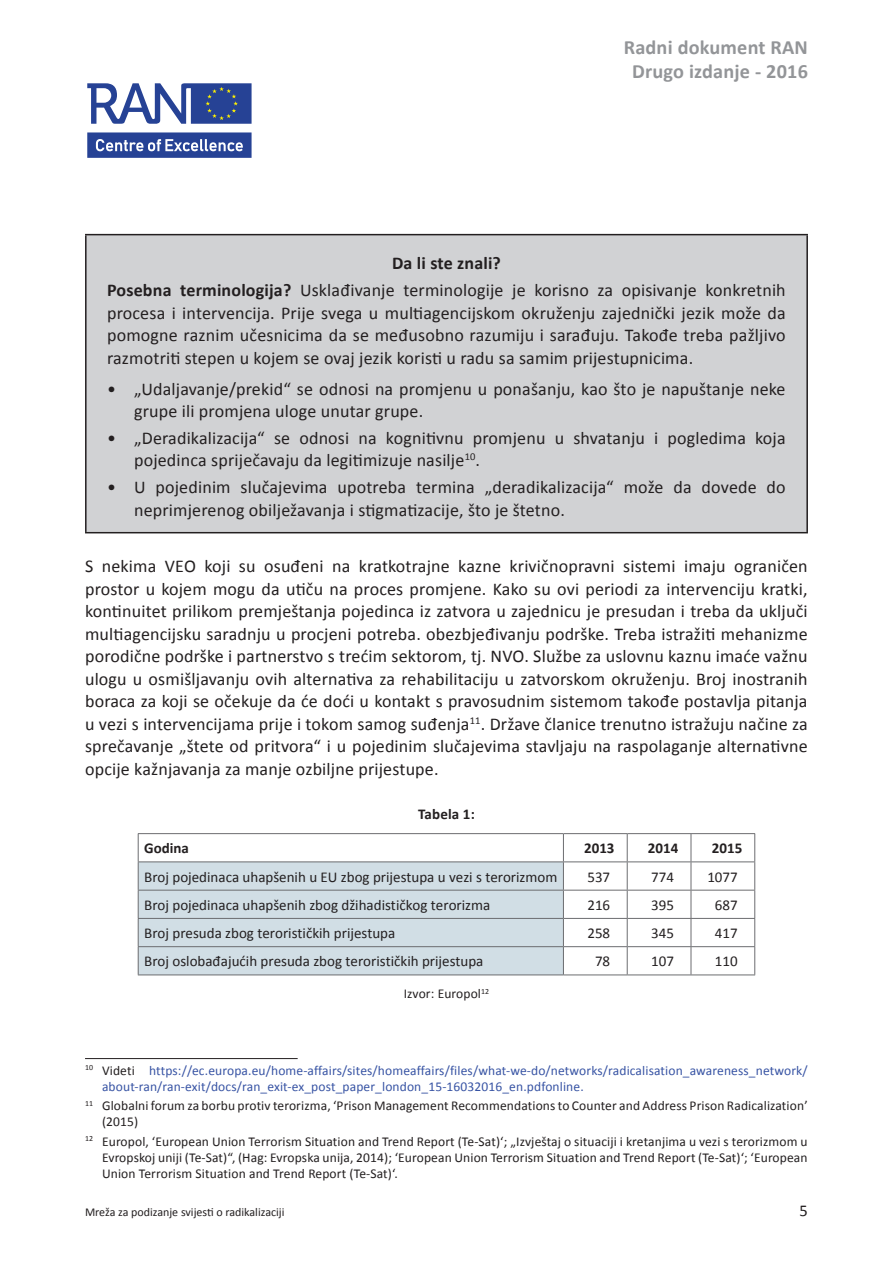
<style>
.page{position:relative;width:893px;height:1263px;background:#fff}
.page>*{position:absolute;margin:0;border:0;box-sizing:border-box;transform-origin:0 0}
.t1{font:700 20.25px/24.8px "Calibri";letter-spacing:.01em;color:#939598;text-align:center}
.t2{font:18px/22.5px "Calibri";letter-spacing:.01em;color:#231f20}
.t3{font:16.5px "Calibri";color:#231f20}
.t4{font:15px "Calibri";color:#231f20}
.t5{font:700 15px "Calibri";color:#231f20}
.t6{font:13.5px/16.2px "Calibri";letter-spacing:.01em;color:#231f20}
.t7{font:13.5px/16.2px "Calibri";letter-spacing:.01em;color:#3854a4}
.t8{font:12px "Calibri";color:#231f20}
.s1{font-weight:700}
.s2{color:#231f20}
</style>
<div class="page">
<svg style="left:87px;top:83px;width:165px;height:41px"></svg>
<svg style="left:87px;top:132px;width:165px;height:26px;background:#4d64a8"></svg>
<div style="left:86px;top:235px;width:721px;height:298px;background:#d1d2d4"></div>
<hr style="left:85px;top:234px;width:723px;height:1px;background:#231f20">
<hr style="left:85px;top:235px;width:2px;height:297px;background:#231f20">
<hr style="left:806px;top:235px;width:2px;height:297px;background:#231f20">
<hr style="left:85px;top:532px;width:723px;height:1px;background:#231f20">
<hr style="left:563px;top:861px;width:64px;height:1px;background:#6c6d70">
<hr style="left:627px;top:861px;width:64px;height:1px;background:#6c6d70">
<hr style="left:691px;top:861px;width:64px;height:1px;background:#6c6d70">
<hr style="left:563px;top:890px;width:64px;height:1px;background:#6c6d70">
<hr style="left:627px;top:890px;width:64px;height:1px;background:#6c6d70">
<hr style="left:691px;top:890px;width:64px;height:1px;background:#6c6d70">
<hr style="left:563px;top:918px;width:64px;height:1px;background:#6c6d70">
<hr style="left:627px;top:918px;width:64px;height:1px;background:#6c6d70">
<hr style="left:691px;top:918px;width:64px;height:1px;background:#6c6d70">
<hr style="left:563px;top:946px;width:64px;height:1px;background:#6c6d70">
<hr style="left:627px;top:946px;width:64px;height:1px;background:#6c6d70">
<svg style="left:627px;top:834px;width:1px;height:140px"></svg>
<hr style="left:691px;top:946px;width:64px;height:1px;background:#6c6d70">
<svg style="left:691px;top:834px;width:1px;height:140px"></svg>
<hr style="left:138px;top:833px;width:425px;height:1px;background:#6c6d70">
<hr style="left:563px;top:833px;width:64px;height:1px;background:#6c6d70">
<hr style="left:627px;top:833px;width:64px;height:1px;background:#6c6d70">
<hr style="left:691px;top:833px;width:64px;height:1px;background:#6c6d70">
<svg style="left:138px;top:834px;width:426px;height:140px"></svg>
<svg style="left:754px;top:834px;width:1px;height:140px"></svg>
<hr style="left:138px;top:974px;width:425px;height:1px;background:#6c6d70">
<hr style="left:563px;top:974px;width:64px;height:1px;background:#6c6d70">
<hr style="left:627px;top:974px;width:64px;height:1px;background:#6c6d70">
<hr style="left:691px;top:974px;width:64px;height:1px;background:#6c6d70">
<hr style="left:85px;top:1058px;width:213px;height:1px;background:#231f20">
<p class="t1" style="left:624px;top:34px;width:186px">Radni dokument RAN<br>Drugo izdanje - 2016</p>
<p class="t2" style="left:107px;top:249px;width:680px;line-height:26.7px;text-align:center"><span class="s1">Da li ste znali?<br>Posebna terminologija?</span> Usklađivanje terminologije je korisno za opisivanje konkretnih</p>
<p class="t2" style="left:107px;top:301px;width:680px;text-align:justify">procesa i intervencija. Prije svega u multiagencijskom okruženju zajednički jezik može da pomogne raznim učesnicima da se međusobno razumiju i sarađuju. Takođe treba pažljivo razmotriti stepen u kojem se ovaj jezik koristi u radu sa samim prijestupnicima.</p>
<p class="t2" style="left:134px;top:377px;width:653px;text-indent:-27px">• „Udaljavanje/prekid“ se odnosi na promjenu u ponašanju, kao što je napuštanje neke grupe ili promjena uloge unutar grupe.</p>
<p class="t2" style="left:134px;top:426px;width:653px;text-indent:-27px">• „Deradikalizacija“ se odnosi na kognitivnu promjenu u shvatanju i pogledima koja pojedinca spriječavaju da legitimizuje nasilje<sup>10</sup>.</p>
<p class="t2" style="left:134px;top:475px;width:653px;text-indent:-27px">• U pojedinim slučajevima upotreba termina „deradikalizacija“ može da dovede do neprimjerenog obilježavanja i stigmatizacije, što je štetno.</p>
<p class="t2" style="left:85px;top:554px;width:724px;text-align:justify">S nekima VEO koji su osuđeni na kratkotrajne kazne krivičnopravni sistemi imaju ograničen prostor u kojem mogu da utiču na proces promjene. Kako su ovi periodi za intervenciju kratki, kontinuitet prilikom premještanja pojedinca iz zatvora u zajednicu je presudan i treba da uključi multiagencijsku saradnju u procjeni potreba. obezbjeđivanju podrške. Treba istražiti mehanizme porodične podrške i partnerstvo s trećim sektorom, tj. NVO. Službe za uslovnu kaznu imaće važnu ulogu u osmišljavanju ovih alternativa za rehabilitaciju u zatvorskom okruženju. Broj inostranih boraca za koji se očekuje da će doći u kontakt s pravosudnim sistemom takođe postavlja pitanja u vezi s intervencijama prije i tokom samog suđenja<sup>11</sup>. Države članice trenutno istražuju načine za sprečavanje „štete od pritvora“ i u pojedinim slučajevima stavljaju na raspolaganje alternativne opcije kažnjavanja za manje ozbiljne prijestupe.</p>
<p class="t5" style="left:418px;top:804px;width:58px">Tabela 1:</p>
<p class="t5" style="left:144px;top:839px;width:46px">Godina</p>
<p class="t5" style="left:584px;top:839px;width:32px">2013</p>
<p class="t5" style="left:648px;top:839px;width:32px">2014</p>
<p class="t5" style="left:712px;top:839px;width:32px">2015</p>
<p class="t4" style="left:144px;top:867px;width:415px">Broj pojedinaca uhapšenih u EU zbog prijestupa u vezi s terorizmom</p>
<p class="t4" style="left:587px;top:867px;width:24px">537</p>
<p class="t4" style="left:651px;top:867px;width:24px">774</p>
<p class="t4" style="left:707px;top:867px;width:32px">1077</p>
<p class="t4" style="left:144px;top:896px;width:348px">Broj pojedinaca uhapšenih zbog džihadističkog terorizma</p>
<p class="t4" style="left:587px;top:896px;width:24px">216</p>
<p class="t4" style="left:651px;top:896px;width:24px">395</p>
<p class="t4" style="left:715px;top:896px;width:24px">687</p>
<p class="t4" style="left:144px;top:924px;width:253px">Broj presuda zbog terorističkih prijestupa</p>
<p class="t4" style="left:587px;top:924px;width:24px">258</p>
<p class="t4" style="left:651px;top:924px;width:24px">345</p>
<p class="t4" style="left:715px;top:924px;width:24px">417</p>
<p class="t4" style="left:144px;top:952px;width:341px">Broj oslobađajućih presuda zbog terorističkih prijestupa</p>
<p class="t4" style="left:595px;top:952px;width:17px">78</p>
<p class="t4" style="left:651px;top:952px;width:24px">107</p>
<p class="t4" style="left:715px;top:952px;width:24px">110</p>
<p class="t6" style="left:404px;top:985px;width:87px">Izvor: Europol<sup>12</sup></p>
<p class="t7" style="left:102px;top:1061px;width:707px;text-indent:-17px"><sup>10</sup> <span class="s2">Videti</span> https://ec.europa.eu/home-affairs/sites/homeaffairs/files/what-we-do/networks/radicalisation_awareness_network/ about-ran/ran-exit/docs/ran_exit-ex_post_paper_london_15-16032016_en.pdfonline.</p>
<p class="t6" style="left:102px;top:1097px;width:707px;text-indent:-17px"><sup>11</sup> Globalni forum za borbu protiv terorizma, ‘Prison Management Recommendations to Counter and Address Prison Radicalization’ (2015)</p>
<p class="t6" style="left:102px;top:1132px;width:707px;text-align:justify;text-indent:-17px"><sup>12</sup> Europol, ‘European Union Terrorism Situation and Trend Report (Te-Sat)‘; „Izvještaj o situaciji i kretanjima u vezi s terorizmom u Evropskoj uniji (Te-Sat)“, (Hag: Evropska unija, 2014); ‘European Union Terrorism Situation and Trend Report (Te-Sat)‘; ‘European Union Terrorism Situation and Trend Report (Te-Sat)‘.</p>
<p class="t8" style="left:85px;top:1205px;width:201px">Mreža za podizanje svijesti o radikalizaciji</p>
<p class="t3" style="left:800px;top:1200px;width:10px">5</p>
</div>
